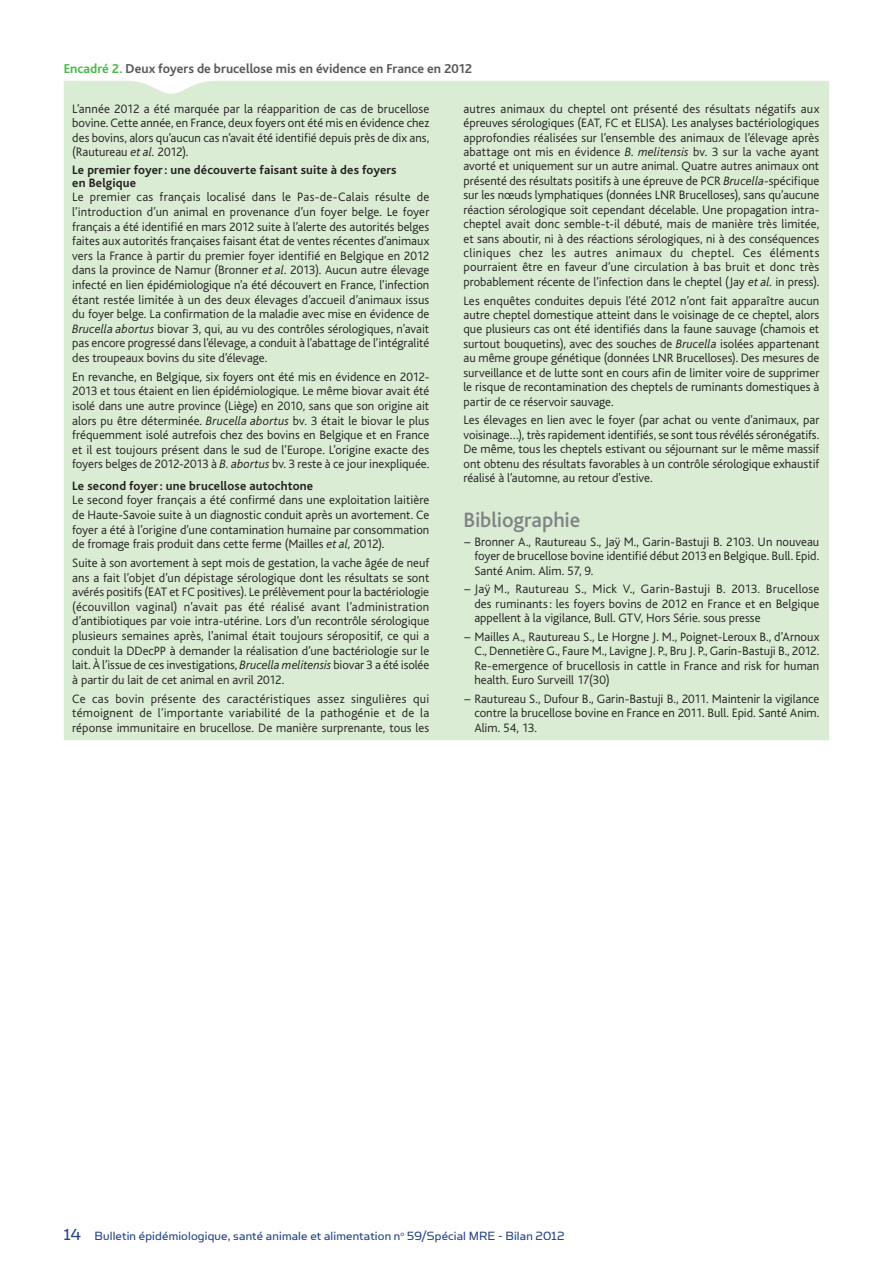
<style>
.page{position:relative;width:893px;height:1263px;background:#fff}
.page>*{position:absolute;margin:0;border:0;box-sizing:border-box;transform-origin:0 0}
.t1{font:500 21.75px "Bliss";letter-spacing:-.005em;color:#808285}
.t2{font:13.5px "Simian Text Orangutan";letter-spacing:.01em;color:#254186}
.t3{font:700 13.5px "Bliss";color:#57585a}
.t4{font:300 12.75px/14.5px "Bliss";color:#231f20;text-align:justify}
.t5{font:700 12.75px/13px "Bliss";letter-spacing:.015em;color:#231f20}
.s1{color:#4cb848}
.s2{font-style:italic}
.s3{font-size:18px}
</style>
<div class="page">
<div style="left:64px;top:81px;width:765px;height:659px;background:#daecd4"></div>
<p class="t3" style="left:64px;top:61px;width:410px"><span class="s1">Encadré 2.</span> Deux foyers de brucellose mis en évidence en France en 2012</p>
<p class="t4" style="left:72px;top:101px;width:359px">L’année 2012 a été marquée par la réapparition de cas de brucellose bovine. Cette année, en France, deux foyers ont été mis en évidence chez des bovins, alors qu’aucun cas n’avait été identifié depuis près de dix ans, (Rautureau <span class="s2">et al.</span> 2012).</p>
<p class="t5" style="left:72px;top:163px;width:326px">Le premier foyer: une découverte faisant suite à des foyers en Belgique</p>
<p class="t4" style="left:72px;top:190px;width:359px">Le premier cas français localisé dans le Pas-de-Calais résulte de l’introduction d’un animal en provenance d’un foyer belge. Le foyer français a été identifié en mars 2012 suite à l’alerte des autorités belges faites aux autorités françaises faisant état de ventes récentes d’animaux vers la France à partir du premier foyer identifié en Belgique en 2012 dans la province de Namur (Bronner <span class="s2">et al.</span> 2013). Aucun autre élevage infecté en lien épidémiologique n’a été découvert en France, l’infection étant restée limitée à un des deux élevages d’accueil d’animaux issus du foyer belge. La confirmation de la maladie avec mise en évidence de <span class="s2">Brucella abortus</span> biovar 3, qui, au vu des contrôles sérologiques, n’avait pas encore progressé dans l’élevage, a conduit à l’abattage de l’intégralité des troupeaux bovins du site d’élevage.</p>
<p class="t4" style="left:72px;top:370px;width:359px">En revanche, en Belgique, six foyers ont été mis en évidence en 2012- 2013 et tous étaient en lien épidémiologique. Le même biovar avait été isolé dans une autre province (Liège) en 2010, sans que son origine ait alors pu être déterminée. <span class="s2">Brucella abortus</span> bv. 3 était le biovar le plus fréquemment isolé autrefois chez des bovins en Belgique et en France et il est toujours présent dans le sud de l’Europe. L’origine exacte des foyers belges de 2012-2013 à <span class="s2">B. abortus</span> bv. 3 reste à ce jour inexpliquée.</p>
<p class="t5" style="left:72px;top:479px;width:242px">Le second foyer: une brucellose autochtone</p>
<p class="t4" style="left:72px;top:493px;width:359px">Le second foyer français a été confirmé dans une exploitation laitière de Haute-Savoie suite à un diagnostic conduit après un avortement. Ce foyer a été à l’origine d’une contamination humaine par consommation de fromage frais produit dans cette ferme (Mailles <span class="s2">et al,</span> 2012).</p>
<p class="t4" style="left:72px;top:556px;width:359px">Suite à son avortement à sept mois de gestation, la vache âgée de neuf ans a fait l’objet d’un dépistage sérologique dont les résultats se sont avérés positifs (EAT et FC positives). Le prélèvement pour la bactériologie (écouvillon vaginal) n’avait pas été réalisé avant l’administration d’antibiotiques par voie intra-utérine. Lors d’un recontrôle sérologique plusieurs semaines après, l’animal était toujours séropositif, ce qui a conduit la DDecPP à demander la réalisation d’une bactériologie sur le lait. À l’issue de ces investigations, <span class="s2">Brucella melitensis</span> biovar 3 a été isolée à partir du lait de cet animal en avril 2012.</p>
<p class="t4" style="left:72px;top:691px;width:359px">Ce cas bovin présente des caractéristiques assez singulières qui témoignent de l’importante variabilité de la pathogénie et de la réponse immunitaire en brucellose. De manière surprenante, tous les</p>
<p class="t4" style="left:463px;top:102px;width:357px">autres animaux du cheptel ont présenté des résultats négatifs aux épreuves sérologiques (EAT, FC et ELISA). Les analyses bactériologiques approfondies réalisées sur l’ensemble des animaux de l’élevage après abattage ont mis en évidence <span class="s2">B. melitensis</span> bv. 3 sur la vache ayant avorté et uniquement sur un autre animal. Quatre autres animaux ont présenté des résultats positifs à une épreuve de PCR <span class="s2">Brucella</span>-spécifique sur les nœuds lymphatiques (données LNR Brucelloses), sans qu’aucune réaction sérologique soit cependant décelable. Une propagation intra&shy;cheptel avait donc semble-t-il débuté, mais de manière très limitée, et sans aboutir, ni à des réactions sérologiques, ni à des conséquences cliniques chez les autres animaux du cheptel. Ces éléments pourraient être en faveur d’une circulation à bas bruit et donc très probablement récente de l’infection dans le cheptel (Jay <span class="s2">et al.</span> in press).</p>
<p class="t4" style="left:463px;top:293px;width:357px">Les enquêtes conduites depuis l’été 2012 n’ont fait apparaître aucun autre cheptel domestique atteint dans le voisinage de ce cheptel, alors que plusieurs cas ont été identifiés dans la faune sauvage (chamois et surtout bouquetins), avec des souches de <span class="s2">Brucella</span> isolées appartenant au même groupe génétique (données LNR Brucelloses). Des mesures de surveillance et de lutte sont en cours afin de limiter voire de supprimer le risque de recontamination des cheptels de ruminants domestiques à partir de ce réservoir sauvage.</p>
<p class="t4" style="left:463px;top:413px;width:357px">Les élevages en lien avec le foyer (par achat ou vente d’animaux, par voisinage…), très rapidement identifiés, se sont tous révélés séronégatifs.<br>De même, tous les cheptels estivant ou séjournant sur le même massif ont obtenu des résultats favorables à un contrôle sérologique exhaustif réalisé à l’automne, au retour d’estive.</p>
<h1 class="t1" style="left:463px;top:509px;width:118px">Bibliographie</h1>
<p class="t4" style="left:474px;top:535px;width:346px;text-indent:-11px">− Bronner A., Rautureau S., Jaÿ M., Garin-Bastuji B. 2103. Un nouveau foyer de brucellose bovine identifié début 2013 en Belgique. Bull. Epid.<br>Santé Anim. Alim. 57, 9.</p>
<p class="t4" style="left:474px;top:582px;width:346px;text-indent:-11px">− Jaÿ M., Rautureau S., Mick V., Garin-Bastuji B. 2013. Brucellose des ruminants: les foyers bovins de 2012 en France et en Belgique appellent à la vigilance, Bull. GTV, Hors Série. sous presse</p>
<p class="t4" style="left:474px;top:630px;width:346px;text-indent:-11px">− Mailles A., Rautureau S., Le Horgne J. M., Poignet-Leroux B., d’Arnoux C., Dennetière G., Faure M., Lavigne J. P., Bru J. P., Garin-Bastuji B., 2012.<br>Re-emergence of brucellosis in cattle in France and risk for human health. Euro Surveill 17(30)</p>
<p class="t4" style="left:474px;top:692px;width:346px;text-indent:-11px">− Rautureau S., Dufour B., Garin-Bastuji B., 2011. Maintenir la vigilance contre la brucellose bovine en France en 2011. Bull. Epid. Santé Anim.<br>Alim. 54, 13.</p>
<p class="t2" style="left:64px;top:1228px;width:502px"><span class="s3">14</span> Bulletin épidémiologique, santé animale et alimentation n<sup>o</sup> 59/Spécial MRE - Bilan 2012</p>
</div>
